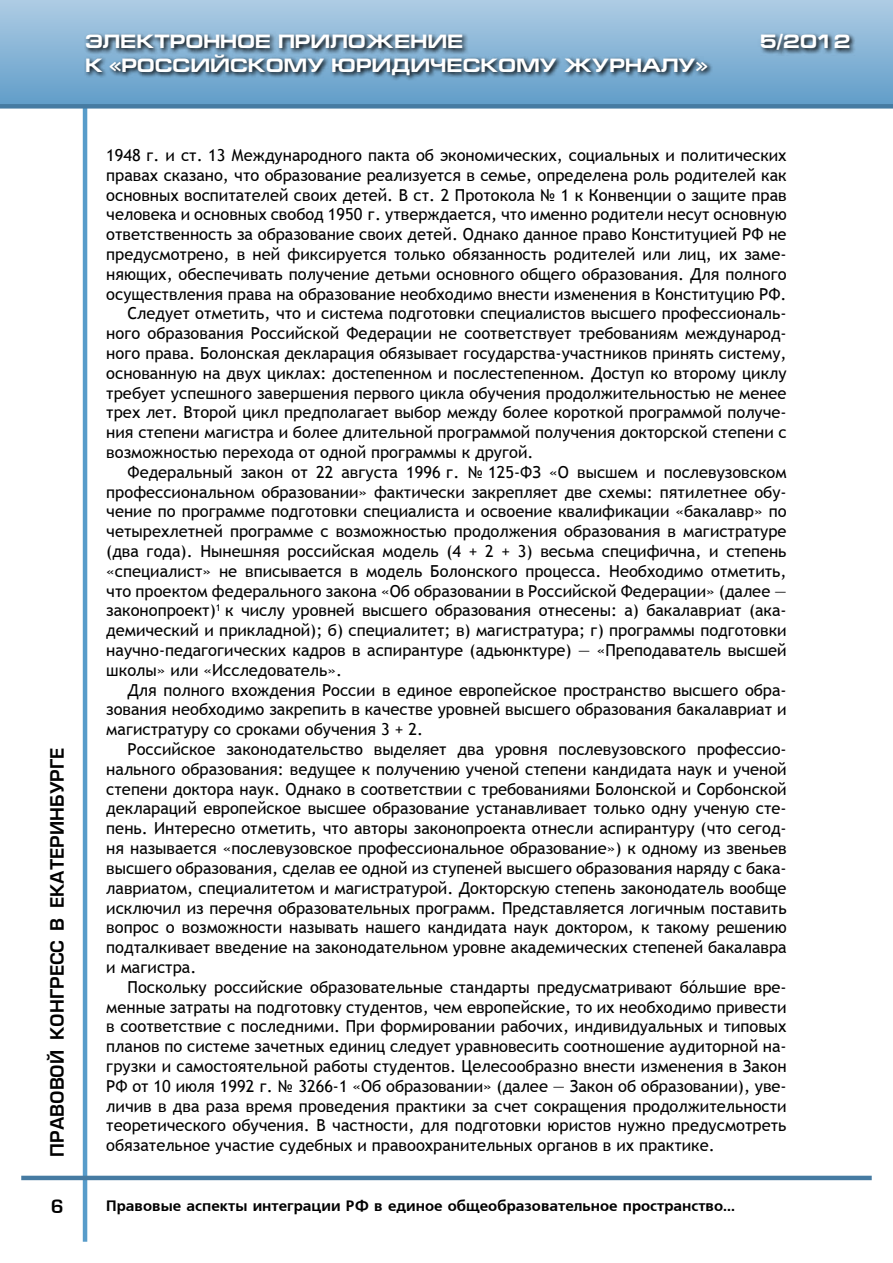
<style>
.page{position:relative;width:893px;height:1263px;background:#fff}
.page>*{position:absolute;margin:0;border:0;box-sizing:border-box;transform-origin:0 0}
.t1{font:700 19.5px "Europe Ext";color:#fff}
.t2{font:18px "Europe Demi Normal";color:#000}
.t3{font:16.5px "Trebuchet MS";color:#000}
.t4{font:15px "Free Set Bold Cyrillic";color:#000}
</style>
<div class="page">
<hr style="left:83px;top:89px;width:4px;height:1153px;background:#589cca">
<hr style="left:21px;top:1176px;width:851px;height:4px;background:#467ba2">
<div style="left:0;top:0;width:893px;height:106px;background:linear-gradient(to bottom,#aecce4,#619dc9)"></div>
<div style="left:0;top:104px;width:893px;height:5px;background:#467ba2"></div>
<svg style="left:84px;top:31px;width:771px;height:50px;background:#6b91ac"></svg>
<p class="t1" style="left:85px;top:31px;width:380px">ЭЛЕКТРОННОЕ ПРИЛОЖЕНИЕ</p>
<p class="t1" style="left:760px;top:31px;width:92px">5/2012</p>
<p class="t1" style="left:85px;top:54px;width:624px">К «РОССИЙСКОМУ ЮРИДИЧЕСКОМУ ЖУРНАЛУ»</p>
<p class="t2" style="left:47px;top:1157px;width:409px;rotate:-90deg">правовой конгресс в екатеринбурге</p>
<p class="t2" style="left:51px;top:1196px;width:14px">6</p>
<p class="t3" style="left:106px;top:145px;width:682px">1948 г. и ст. 13 Международного пакта об экономических, социальных и политических</p>
<p class="t3" style="left:106px;top:165px;width:682px">правах сказано, что образование реализуется в семье, определена роль родителей как</p>
<p class="t3" style="left:106px;top:185px;width:682px">основных воспитателей своих детей. В ст. 2 Протокола № 1 к Конвенции о защите прав</p>
<p class="t3" style="left:106px;top:205px;width:682px">человека и основных свобод 1950 г. утверждается, что именно родители несут основную</p>
<p class="t3" style="left:106px;top:225px;width:682px">ответственность за образование своих детей. Однако данное право Конституцией РФ не</p>
<p class="t3" style="left:106px;top:244px;width:682px">предусмотрено, в ней фиксируется только обязанность родителей или лиц, их заме-</p>
<p class="t3" style="left:106px;top:264px;width:682px">няющих, обеспечивать получение детьми основного общего образования. Для полного</p>
<p class="t3" style="left:106px;top:284px;width:682px">осуществления права на образование необходимо внести изменения в Конституцию РФ.</p>
<p class="t3" style="left:128px;top:304px;width:661px">Следует отметить, что и система подготовки специалистов высшего профессиональ-</p>
<p class="t3" style="left:106px;top:324px;width:682px">ного образования Российской Федерации не соответствует требованиям международ-</p>
<p class="t3" style="left:106px;top:343px;width:682px">ного права. Болонская декларация обязывает государства-участников принять систему,</p>
<p class="t3" style="left:106px;top:363px;width:682px">основанную на двух циклах: достепенном и послестепенном. Доступ ко второму циклу</p>
<p class="t3" style="left:106px;top:383px;width:682px">требует успешного завершения первого цикла обучения продолжительностью не менее</p>
<p class="t3" style="left:106px;top:403px;width:682px">трех лет. Второй цикл предполагает выбор между более короткой программой получе-</p>
<p class="t3" style="left:106px;top:423px;width:682px">ния степени магистра и более длительной программой получения докторской степени с</p>
<p class="t3" style="left:106px;top:442px;width:429px">возможностью перехода от одной программы к другой.</p>
<p class="t3" style="left:128px;top:462px;width:661px">Федеральный закон от 22 августа 1996 г. № 125-ФЗ «О высшем и послевузовском</p>
<p class="t3" style="left:106px;top:482px;width:682px">профессиональном образовании» фактически закрепляет две схемы: пятилетнее обу-</p>
<p class="t3" style="left:106px;top:502px;width:682px">чение по программе подготовки специалиста и освоение квалификации «бакалавр» по</p>
<p class="t3" style="left:106px;top:522px;width:682px">четырехлетней программе с возможностью продолжения образования в магистратуре</p>
<p class="t3" style="left:106px;top:541px;width:682px">(два года). Нынешняя российская модель (4 + 2 + 3) весьма специфична, и степень</p>
<p class="t3" style="left:106px;top:561px;width:682px">«специалист» не вписывается в модель Болонского процесса. Необходимо отметить,</p>
<p class="t3" style="left:106px;top:581px;width:682px">что проектом федерального закона «Об образовании в Российской Федерации» (далее —</p>
<p class="t3" style="left:106px;top:601px;width:682px">законопроект)<sup>1</sup> к числу уровней высшего образования отнесены: а) бакалавриат (ака-</p>
<p class="t3" style="left:106px;top:621px;width:682px">демический и прикладной); б) специалитет; в) магистратура; г) программы подготовки</p>
<p class="t3" style="left:106px;top:640px;width:682px">научно-педагогических кадров в аспирантуре (адьюнктуре) — «Преподаватель высшей</p>
<p class="t3" style="left:106px;top:660px;width:237px">школы» или «Исследователь».</p>
<p class="t3" style="left:128px;top:680px;width:661px">Для полного вхождения России в единое европейское пространство высшего обра-</p>
<p class="t3" style="left:106px;top:700px;width:682px">зования необходимо закрепить в качестве уровней высшего образования бакалавриат и</p>
<p class="t3" style="left:106px;top:720px;width:318px">магистратуру со сроками обучения 3 + 2.</p>
<p class="t3" style="left:128px;top:739px;width:661px">Российское законодательство выделяет два уровня послевузовского профессио-</p>
<p class="t3" style="left:106px;top:759px;width:682px">нального образования: ведущее к получению ученой степени кандидата наук и ученой</p>
<p class="t3" style="left:106px;top:779px;width:682px">степени доктора наук. Однако в соответствии с требованиями Болонской и Сорбонской</p>
<p class="t3" style="left:106px;top:799px;width:682px">деклараций европейское высшее образование устанавливает только одну ученую сте-</p>
<p class="t3" style="left:106px;top:819px;width:682px">пень. Интересно отметить, что авторы законопроекта отнесли аспирантуру (что сегод-</p>
<p class="t3" style="left:106px;top:838px;width:682px">ня называется «послевузовское профессиональное образование») к одному из звеньев</p>
<p class="t3" style="left:106px;top:858px;width:682px">высшего образования, сделав ее одной из ступеней высшего образования наряду с бака-</p>
<p class="t3" style="left:106px;top:878px;width:682px">лавриатом, специалитетом и магистратурой. Докторскую степень законодатель вообще</p>
<p class="t3" style="left:106px;top:898px;width:682px">исключил из перечня образовательных программ. Представляется логичным поставить</p>
<p class="t3" style="left:106px;top:918px;width:682px">вопрос о возможности называть нашего кандидата наук доктором, к такому решению</p>
<p class="t3" style="left:106px;top:937px;width:682px">подталкивает введение на законодательном уровне академических степеней бакалавра</p>
<p class="t3" style="left:106px;top:957px;width:92px">и магистра.</p>
<p class="t3" style="left:128px;top:977px;width:661px">Поскольку российские образовательные стандарты предусматривают бóльшие вре-</p>
<p class="t3" style="left:106px;top:997px;width:682px">менные затраты на подготовку студентов, чем европейские, то их необходимо привести</p>
<p class="t3" style="left:106px;top:1017px;width:682px">в соответствие с последними. При формировании рабочих, индивидуальных и типовых</p>
<p class="t3" style="left:106px;top:1036px;width:682px">планов по системе зачетных единиц следует уравновесить соотношение аудиторной на-</p>
<p class="t3" style="left:106px;top:1056px;width:682px">грузки и самостоятельной работы студентов. Целесообразно внести изменения в Закон</p>
<p class="t3" style="left:106px;top:1076px;width:682px">РФ от 10 июля 1992 г. № 3266-1 «Об образовании» (далее — Закон об образовании), уве-</p>
<p class="t3" style="left:106px;top:1096px;width:682px">личив в два раза время проведения практики за счет сокращения продолжительности</p>
<p class="t3" style="left:106px;top:1116px;width:682px">теоретического обучения. В частности, для подготовки юристов нужно предусмотреть</p>
<p class="t3" style="left:106px;top:1135px;width:610px">обязательное участие судебных и правоохранительных органов в их практике.</p>
<p class="t4" style="left:106px;top:1197px;width:630px">Правовые аспекты интеграции РФ в единое общеобразовательное пространство...</p>
</div>
